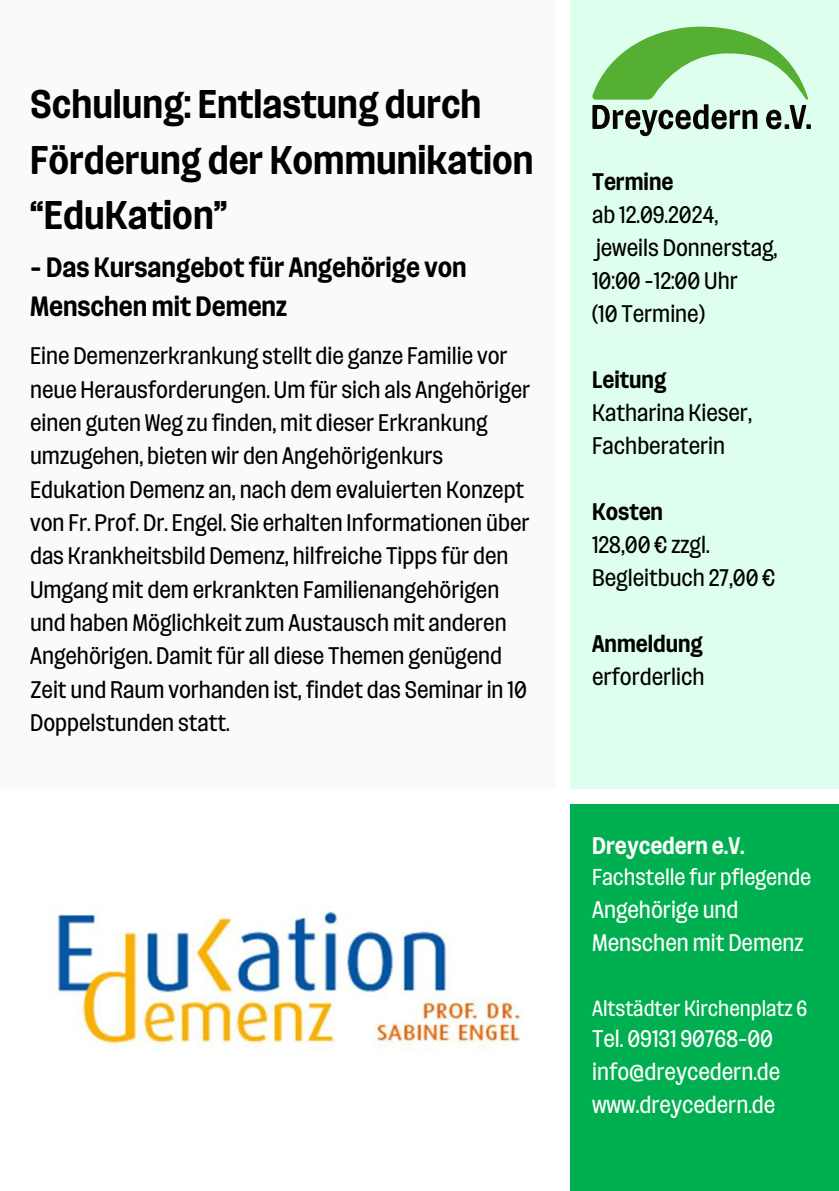
<style>
.page{position:relative;width:839px;height:1191px;background:#fff}
.page>*{position:absolute;margin:0;border:0;box-sizing:border-box;transform-origin:0 0}
.t1{font:700 40px/55.6px "Routine";color:#000}
.t2{font:700 28px/39.2px "Routine";color:#000}
.t3{font:24px/33.4px "Routine";color:#000}
.t4{font:24px/33px "Routine";color:#fff}
.t5{font:700 24px "Routine";color:#000}
.t6{font:700 24px "Routine";color:#fff}
.t7{font:23px "Routine";color:#fff}
.t8{font:22px "Routine";color:#fff}
</style>
<div class="page">
<div style="left:0;top:0;width:555px;height:1191px;background:#fafafa"></div>
<div style="left:570px;top:0;width:268px;height:789px;background:#dfffee"></div>
<div style="left:570px;top:804px;width:268px;height:387px;background:#00b050"></div>
<svg style="left:592px;top:27px;width:218px;height:109px"></svg>
<div style="left:0;top:789px;width:555px;height:15px;background:#fff"></div>
<div style="left:0;top:804px;width:555px;height:387px;background:#fff"></div>
<img style="left:52px;top:906px;width:469px;height:143px">
<p class="t1" style="left:30px;top:77px;width:505px">Schulung: Entlastung durch<br>Förderung der Kommunikation “EduKation”</p>
<h2 class="t2" style="left:30px;top:248px;width:438px">- Das Kursangebot für Angehörige von<br>Menschen mit Demenz</h2>
<p class="t3" style="left:30px;top:339px;width:501px">Eine Demenzerkrankung stellt die ganze Familie vor neue Herausforderungen. Um für sich als Angehöriger einen guten Weg zu finden, mit dieser Erkrankung umzugehen, bieten wir den Angehörigenkurs Edukation Demenz an, nach dem evaluierten Konzept von Fr. Prof. Dr. Engel. Sie erhalten Informationen über das Krankheitsbild Demenz, hilfreiche Tipps für den Umgang mit dem erkrankten Familienangehörigen und haben Möglichkeit zum Austausch mit anderen Angehörigen. Damit für all diese Themen genügend Zeit und Raum vorhanden ist, findet das Seminar in 10<br>Doppelstunden statt.</p>
<p class="t5" style="left:592px;top:168px;width:83px">Termine</p>
<p class="t3" style="left:592px;top:198px;width:128px">ab 12.09.2024,</p>
<p class="t3" style="left:596px;top:231px;width:183px">jeweils Donnerstag,</p>
<p class="t3" style="left:592px;top:264px;width:147px">10:00 -12:00 Uhr</p>
<p class="t3" style="left:592px;top:297px;width:114px">(10 Termine)</p>
<p class="t5" style="left:592px;top:366px;width:76px">Leitung</p>
<p class="t3" style="left:592px;top:396px;width:161px">Katharina Kieser,</p>
<p class="t3" style="left:592px;top:429px;width:134px">Fachberaterin</p>
<p class="t5" style="left:592px;top:498px;width:72px">Kosten</p>
<p class="t3" style="left:592px;top:528px;width:185px">128,00 € zzgl.<br>Begleitbuch 27,00 €</p>
<p class="t5" style="left:592px;top:630px;width:112px">Anmeldung</p>
<p class="t3" style="left:592px;top:660px;width:114px">erforderlich</p>
<p class="t6" style="left:592px;top:831px;width:154px">Dreycedern e.V.</p>
<p class="t7" style="left:592px;top:864px;width:220px">Fachstelle fur pflegende</p>
<p class="t4" style="left:592px;top:893px;width:213px">Angehörige und<br>Menschen mit Demenz</p>
<p class="t8" style="left:592px;top:995px;width:217px">Altstädter Kirchenplatz 6</p>
<p class="t4" style="left:592px;top:1022px;width:182px">Tel. 09131 90768-00</p>
<p class="t4" style="left:592px;top:1055px;width:190px">info@dreycedern.de</p>
<p class="t4" style="left:592px;top:1088px;width:185px">www.dreycedern.de</p>
</div>
